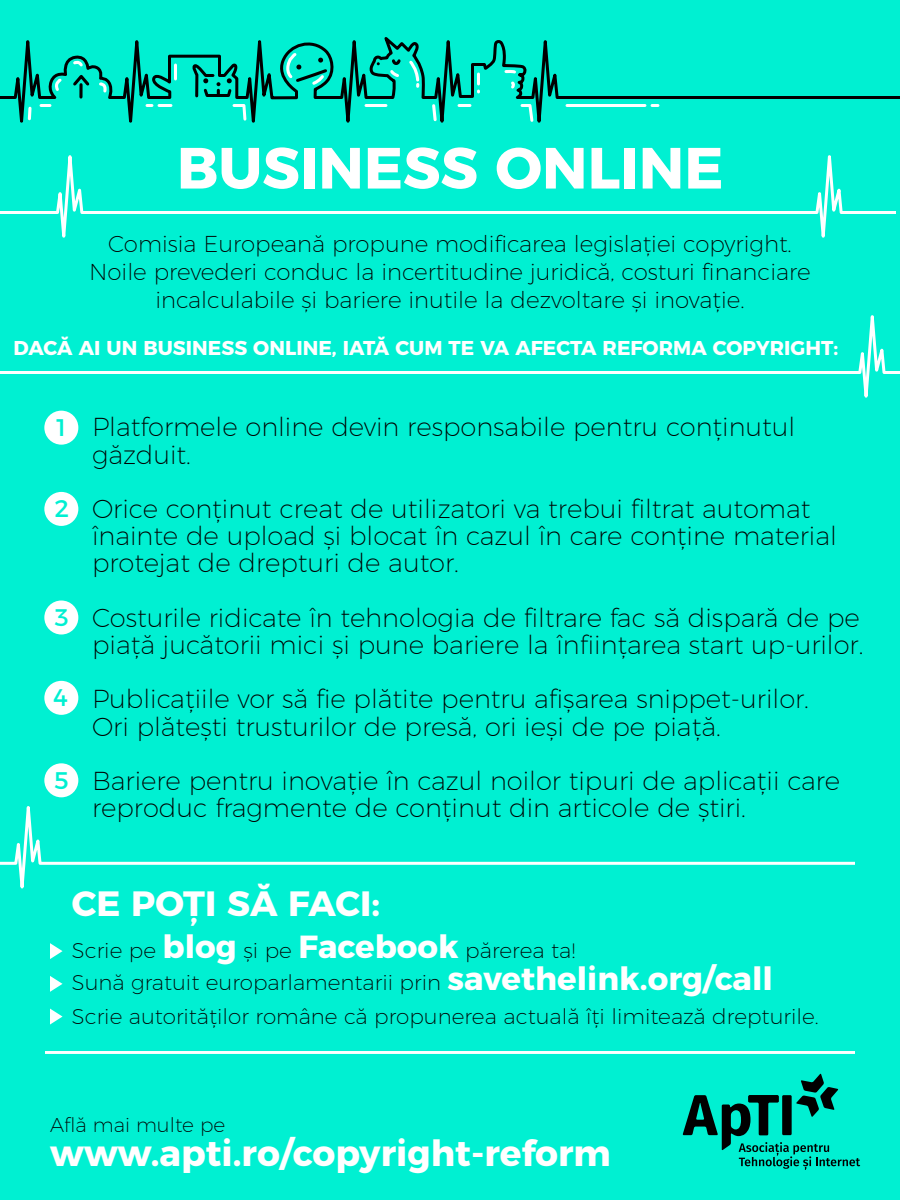
<style>
.page{position:relative;width:900px;height:1200px;background:#00f0d2}
.page>*{position:absolute;margin:0;border:0;box-sizing:border-box;transform-origin:0 0}
.t1{font:700 58px "Montserrat";color:#fff}
.t2{font:700 36px "Montserrat";color:#fff}
.t3{font:700 35.1px "Montserrat";color:#fff}
.t4{font:200 26px/27.2px "Montserrat";color:#000}
.t5{font:24px "Montserrat";color:#00f0d2}
.t6{font:200 23px/27.6px "Montserrat";color:#000;text-align:center}
.t7{font:200 21.3px/32.8px "Montserrat";color:#000}
.t8{font:700 20px "Montserrat";color:#fff}
.t9{font:200 20px "Montserrat";color:#000}
.s1{font-weight:700;font-size:31.9px;color:#fff}
</style>
<div class="page">
<svg style="left:683px;top:1074px;width:177px;height:96px"></svg>
<svg style="left:0;top:37px;width:900px;height:82px"></svg>
<svg style="left:70px;top:60px;width:37px;height:35px"></svg>
<hr style="left:174px;top:65px;width:3px;height:14px;background:#fff">
<svg style="left:408px;top:59px;width:13px;height:31px"></svg>
<svg style="left:477px;top:74px;width:3px;height:10px"></svg>
<svg style="left:503px;top:69px;width:15px;height:21px"></svg>
<svg style="left:430px;top:102px;width:9px;height:17px"></svg>
<svg style="left:388px;top:58px;width:14px;height:21px"></svg>
<svg style="left:54px;top:77px;width:9px;height:17px"></svg>
<svg style="left:41px;top:104px;width:9px;height:3px"></svg>
<svg style="left:159px;top:104px;width:12px;height:3px"></svg>
<svg style="left:191px;top:63px;width:57px;height:56px"></svg>
<hr style="left:366px;top:104px;width:20px;height:3px;background:#fff">
<svg style="left:459px;top:104px;width:11px;height:3px"></svg>
<svg style="left:519px;top:102px;width:16px;height:17px"></svg>
<hr style="left:567px;top:104px;width:78px;height:3px;background:#fff">
<svg style="left:652px;top:104px;width:6px;height:3px"></svg>
<svg style="left:147px;top:104px;width:5px;height:3px"></svg>
<svg style="left:26px;top:105px;width:7px;height:14px"></svg>
<svg style="left:285px;top:51px;width:44px;height:36px"></svg>
<svg style="left:50px;top:943px;width:13px;height:16px"></svg>
<svg style="left:50px;top:976px;width:13px;height:16px"></svg>
<svg style="left:50px;top:1009px;width:13px;height:16px"></svg>
<hr style="left:45px;top:1051px;width:810px;height:3px;background:#fff">
<svg style="left:0;top:315px;width:900px;height:118px"></svg>
<svg style="left:0;top:770px;width:855px;height:119px"></svg>
<svg style="left:0;top:119px;width:896px;height:119px"></svg>
<div style="left:44px;top:411px;width:34px;height:34px;background:#fff;border-radius:50%"></div>
<div style="left:44px;top:492px;width:34px;height:34px;background:#fff;border-radius:50%"></div>
<div style="left:44px;top:601px;width:34px;height:34px;background:#fff;border-radius:50%"></div>
<div style="left:44px;top:681px;width:34px;height:34px;background:#fff;border-radius:50%"></div>
<div style="left:44px;top:763px;width:34px;height:34px;background:#fff;border-radius:50%"></div>
<h1 class="t1" style="left:177px;top:120px;width:548px">BUSINESS ONLINE</h1>
<p class="t6" style="left:89px;top:228px;width:723px">Comisia Europeană propune modificarea legislației copyright.<br>Noile prevederi conduc la incertitudine juridică, costuri financiare incalculabile și bariere inutile la dezvoltare și inovație.</p>
<p class="t8" style="left:14px;top:332px;width:826px">DACĂ AI UN BUSINESS ONLINE, IATĂ CUM TE VA AFECTA REFORMA COPYRIGHT:</p>
<p class="t5" style="left:54px;top:409px;width:16px">1</p>
<p class="t5" style="left:55px;top:489px;width:16px">2</p>
<p class="t5" style="left:55px;top:598px;width:16px">3</p>
<p class="t5" style="left:53px;top:678px;width:16px">4</p>
<p class="t5" style="left:54px;top:761px;width:16px">5</p>
<p class="t4" style="left:92px;top:411px;width:705px">Platformele online devin responsabile pentru conținutul găzduit.</p>
<p class="t4" style="left:92px;top:493px;width:746px">Orice conținut creat de utilizatori va trebui filtrat automat înainte de upload și blocat în cazul în care conține material protejat de drepturi de autor.</p>
<p class="t4" style="left:92px;top:602px;width:773px">Costurile ridicate în tehnologia de filtrare fac să dispară de pe piață jucătorii mici și pune bariere la înființarea start up-urilor.</p>
<p class="t4" style="left:92px;top:683px;width:718px">Publicațiile vor să fie plătite pentru afișarea snippet-urilor.<br>Ori plătești trusturilor de presă, ori ieși de pe piață.</p>
<p class="t4" style="left:92px;top:765px;width:750px">Bariere pentru inovație în cazul noilor tipuri de aplicații care reproduc fragmente de conținut din articole de știri.</p>
<h3 class="t3" style="left:72px;top:874px;width:310px">CE POȚI SĂ FACI:</h3>
<p class="t7" style="left:72px;top:932px;width:748px">Scrie pe <span class="s1">blog</span> și pe <span class="s1">Facebook</span> părerea ta!<br>Sună gratuit europarlamentarii prin <span class="s1">savethelink.org/call<br></span>Scrie autorităților române că propunerea actuală îți limitează drepturile.</p>
<p class="t9" style="left:50px;top:1110px;width:177px">Află mai multe pe</p>
<h2 class="t2" style="left:50px;top:1124px;width:562px">www.apti.ro/copyright-reform</h2>
</div>
